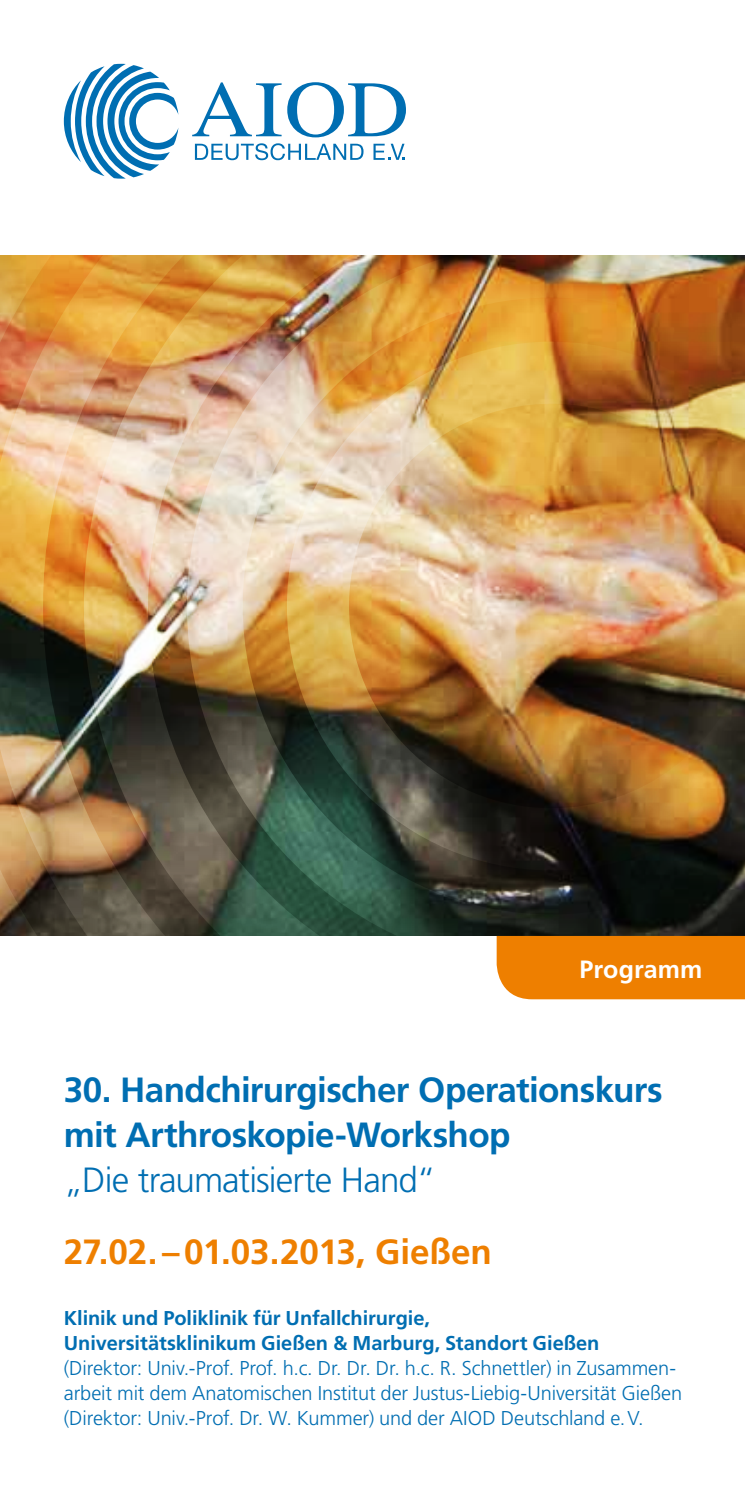
<style>
.page{position:relative;width:745px;height:1489px;background:#fff}
.page>*{position:absolute;margin:0;border:0;box-sizing:border-box;transform-origin:0 0}
.t1{font:700 35px/45px "Frutiger LT Std";letter-spacing:-.02em;color:#006eb2}
.t2{font:700 35px "Frutiger LT Std";letter-spacing:-.005em;color:#ee7f00}
.t3{font:300 35px "Frutiger LT Std";letter-spacing:-.025em;color:#006eb2}
.t4{font:700 25px "Frutiger LT Std";letter-spacing:.005em;color:#fff}
.t5{font:300 20px/25px "Frutiger LT Std";letter-spacing:-.01em;color:#006eb2}
.t6{font:700 20px/25px "Frutiger LT Std";letter-spacing:-.005em;color:#006eb2}
</style>
<div class="page">
<img style="left:0;top:255px;width:744px;height:681px">
<svg style="left:64px;top:64px;width:114px;height:115px"></svg>
<svg style="left:192px;top:82px;width:89px;height:54px"></svg>
<svg style="left:287px;top:82px;width:119px;height:55px"></svg>
<svg style="left:195px;top:143px;width:168px;height:17px"></svg>
<svg style="left:373px;top:144px;width:31px;height:16px"></svg>
<div style="left:496px;top:935px;width:248px;height:64px;background:#ee7f00"></div>
<p class="t4" style="left:579px;top:954px;width:124px">Programm</p>
<h1 class="t1" style="left:64px;top:1067px;width:600px">30. Handchirurgischer Operationskurs mit Arthroskopie-Workshop</h1>
<h1 class="t3" style="left:64px;top:1160px;width:373px">„Die traumatisierte Hand“</h1>
<h1 class="t2" style="left:64px;top:1231px;width:429px">27.02. –01.03.2013, Gießen</h1>
<p class="t6" style="left:64px;top:1305px;width:536px">Klinik und Poliklinik für Unfallchirurgie,<br>Universitätsklinikum Gießen &amp; Marburg, Standort Gießen</p>
<p class="t5" style="left:64px;top:1355px;width:619px">(Direktor: Univ.-Prof. Prof. h.c. Dr. Dr. Dr. h.c. R. Schnettler) in Zusammen&shy;arbeit mit dem Anatomischen Institut der Justus-Liebig-Universität Gießen (Direktor: Univ.-Prof. Dr. W. Kummer) und der AIOD Deutschland e.V.</p>
</div>
